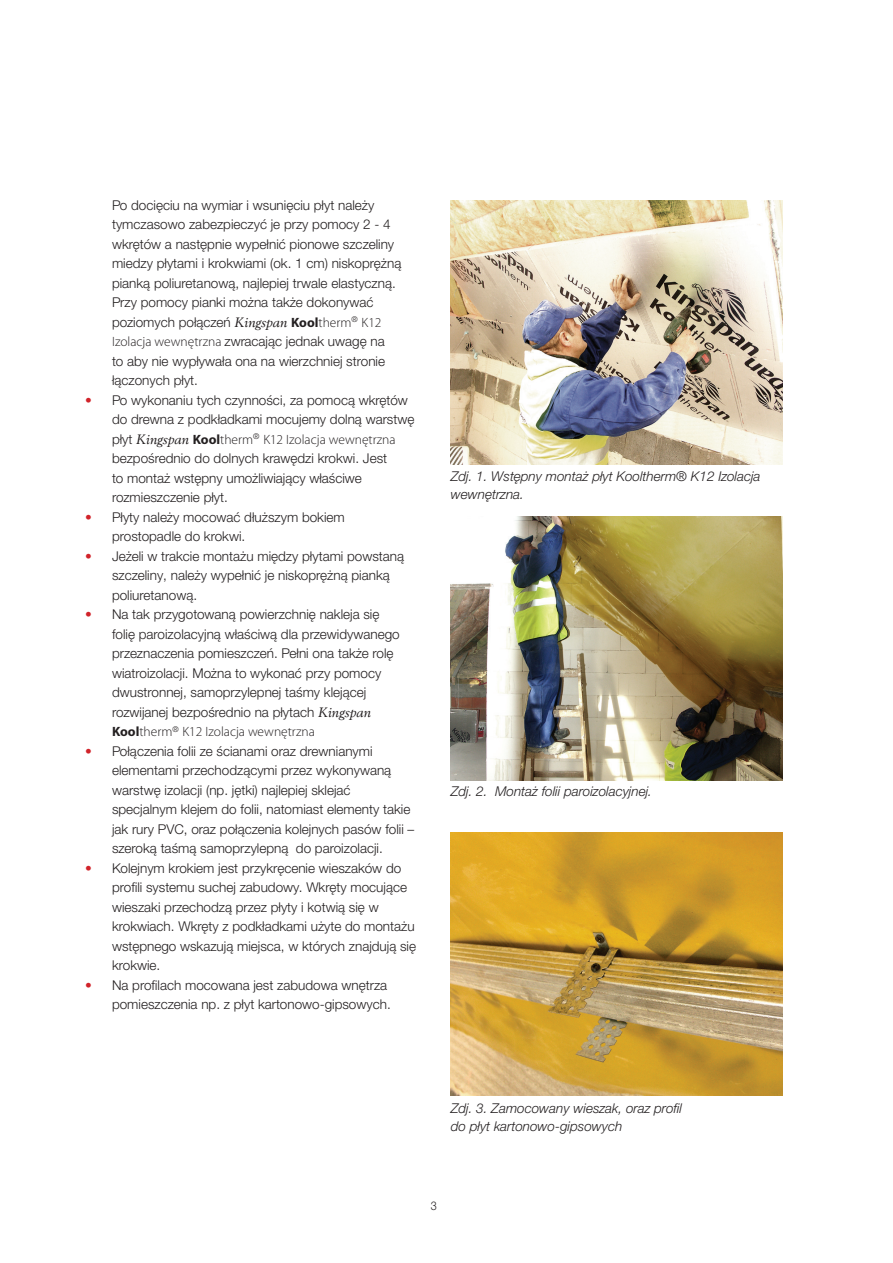
<style>
.page{position:relative;width:893px;height:1263px;background:#fff}
.page>*{position:absolute;margin:0;border:0;box-sizing:border-box;transform-origin:0 0}
.t1{font:300 13.5px/19.5px "Helvetica Neue LTW1 G";color:#231f20}
.podpis_tabeli{font:italic 300 13.5px/18px "Helvetica Neue LTW1 G";color:#231f20}
.t2{font:300 12px "Helvetica Neue LTW1 G";color:#231f20;scale:.9 1}
.s1{font-family:"Berling";font-weight:400;font-style:italic}
.s2{font-family:"Myriad Pro";font-weight:700}
.s3{font-family:"Myriad Pro"}
.s4{color:#d1232a}
</style>
<div class="page">
<img style="left:451px;top:201px;width:331px;height:263px">
<img style="left:451px;top:517px;width:331px;height:263px">
<img style="left:451px;top:832px;width:331px;height:264px">
<p class="t1" style="left:112px;top:195px;width:291px">Po docięciu na wymiar i wsunięciu płyt należy tymczasowo zabezpieczyć je przy pomocy 2 - 4 wkrętów a następnie wypełnić pionowe szczeliny miedzy płytami i krokwiami (ok. 1 cm) niskoprężną pianką poliuretanową, najlepiej trwale elastyczną.<br>Przy pomocy pianki można także dokonywać poziomych połączeń <span class="s1">Kingspan</span> <span class="s2">Kool</span><span class="s3">therm</span><sup>®</sup> <span class="s3">K12<br>Izolacja wewnętrzna</span> zwracając jednak uwagę na<br>to aby nie wypływała ona na wierzchniej stronie łączonych płyt.</p>
<p class="t1" style="left:112px;top:390px;width:304px;text-indent:-27px"><span class="s4">•</span> Po wykonaniu tych czynności, za pomocą wkrętów do drewna z podkładkami mocujemy dolną warstwę płyt <span class="s1">Kingspan</span> <span class="s2">Kool</span><span class="s3">therm</span><sup>®</sup> <span class="s3">K12 Izolacja wewnętrzna </span>bezpośrednio do dolnych krawędzi krokwi. Jest<br>to montaż wstępny umożliwiający właściwe rozmieszczenie płyt.</p>
<p class="t1" style="left:112px;top:507px;width:234px;text-indent:-27px"><span class="s4">•</span> Płyty należy mocować dłuższym bokiem prostopadle do krokwi.</p>
<p class="t1" style="left:112px;top:546px;width:294px;text-indent:-27px"><span class="s4">•</span> Jeżeli w trakcie montażu między płytami powstaną szczeliny, należy wypełnić je niskoprężną pianką poliuretanową.</p>
<p class="t1" style="left:112px;top:604px;width:289px;text-indent:-27px"><span class="s4">•</span> Na tak przygotowaną powierzchnię nakleja się folię paroizolacyjną właściwą dla przewidywanego przeznaczenia pomieszczeń. Pełni ona także rolę wiatroizolacji. Można to wykonać przy pomocy dwustronnej, samoprzylepnej taśmy klejącej rozwijanej bezpośrednio na płytach <span class="s1">Kingspan </span><span class="s2">Kool</span><span class="s3">therm</span><sup>®</sup> <span class="s3">K12 Izolacja wewnętrzna</span></p>
<p class="t1" style="left:112px;top:741px;width:304px;text-indent:-27px"><span class="s4">•</span> Połączenia folii ze ścianami oraz drewnianymi elementami przechodzącymi przez wykonywaną warstwę izolacji (np. jętki) najlepiej sklejać specjalnym klejem do folii, natomiast elementy takie jak rury PVC, oraz połączenia kolejnych pasów folii – szeroką taśmą samoprzylepną do paroizolacji.</p>
<p class="t1" style="left:112px;top:858px;width:306px;text-indent:-27px"><span class="s4">•</span> Kolejnym krokiem jest przykręcenie wieszaków do profili systemu suchej zabudowy. Wkręty mocujące wieszaki przechodzą przez płyty i kotwią się w krokwiach. Wkręty z podkładkami użyte do montażu wstępnego wskazują miejsca, w których znajdują się krokwie.</p>
<p class="t1" style="left:85px;top:975px;width:307px;text-align:right"><span class="s4">•</span> Na profilach mocowana jest zabudowa wnętrza pomieszczenia np. z płyt kartonowo-gipsowych.</p>
<p class="podpis_tabeli" style="left:451px;top:467px;width:311px">Zdj. 1. Wstępny montaż płyt Kooltherm® K12 Izolacja wewnętrzna.</p>
<p class="podpis_tabeli" style="left:451px;top:782px;width:203px">Zdj. 2. Montaż folii paroizolacyjnej.</p>
<p class="podpis_tabeli" style="left:451px;top:1099px;width:233px">Zdj. 3. Zamocowany wieszak, oraz profil</p>
<p class="podpis_tabeli" style="left:451px;top:1117px;width:173px">do płyt kartonowo-gipsowych</p>
<p class="t2" style="left:431px;top:1198px;width:8px">3</p>
</div>
